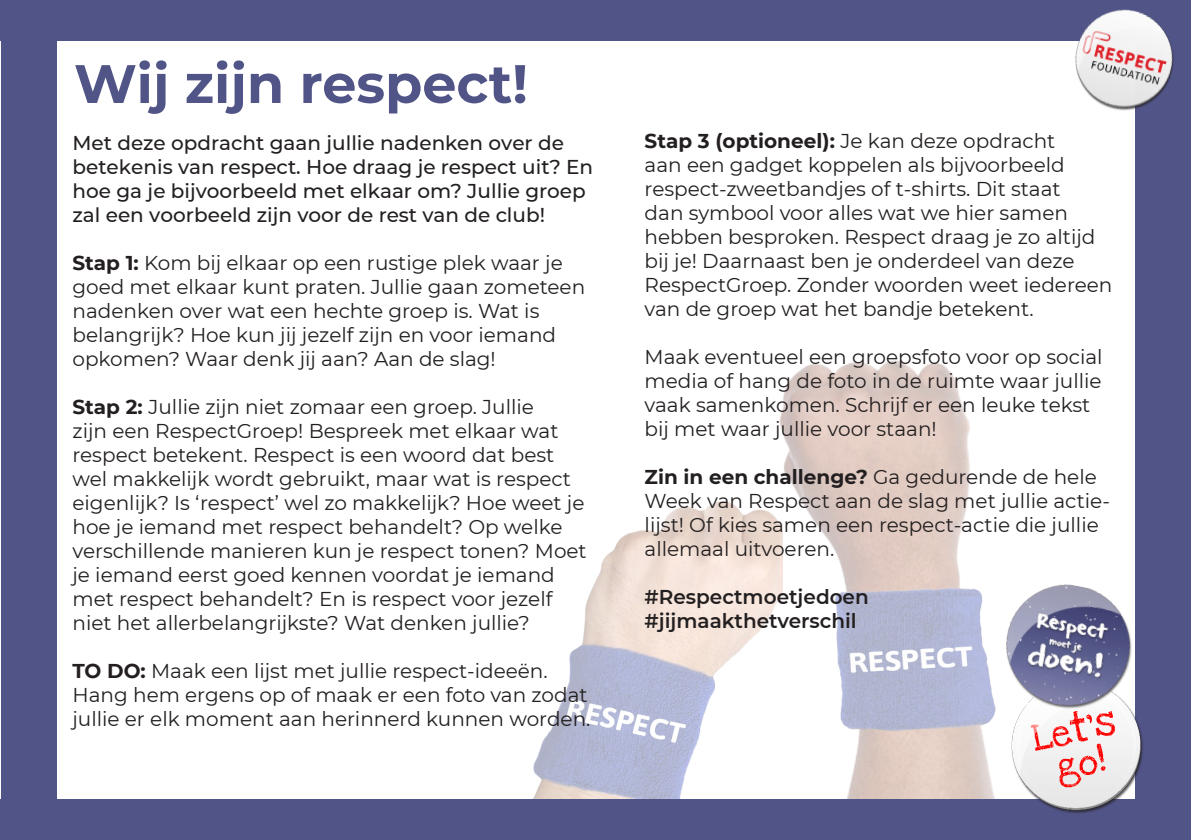
<style>
.page{position:relative;width:1191px;height:840px;background:#fff}
.page>*{position:absolute;margin:0;border:0;box-sizing:border-box;transform-origin:0 0}
.t1{font:700 54px "Montserrat";color:#515486}
.t2{font:20px/24px "Montserrat";color:#231f20}
.t3{font:500 20px/24px "Montserrat";color:#231f20}
.t4{font:600 20px/24px "Montserrat";color:#231f20}
.s1{font-weight:700}
</style>
<div class="page">
<img style="left:533px;top:501px;width:215px;height:298px">
<img style="left:748px;top:360px;width:247px;height:439px">
<div style="left:1px;top:1px;width:56px;height:837px;background:#515486"></div>
<div style="left:0;top:0;width:1191px;height:41px;background:#515486"></div>
<div style="left:0;top:799px;width:1191px;height:40px;background:#515486"></div>
<div style="left:1135px;top:0;width:56px;height:837px;background:#515486"></div>
<img style="left:1075px;top:9px;width:99px;height:102px">
<img style="left:1011px;top:721px;width:132px;height:92px">
<img style="left:990px;top:568px;width:147px;height:153px">
<p class="t1" style="left:74px;top:45px;width:455px">Wij zijn respect!</p>
<p class="t3" style="left:72px;top:130px;width:522px">Met deze opdracht gaan jullie nadenken over de betekenis van respect. Hoe draag je respect uit? En hoe ga je bijvoorbeeld met elkaar om? Jullie groep zal een voorbeeld zijn voor de rest van de club!</p>
<p class="t2" style="left:72px;top:250px;width:514px"><span class="s1">Stap 1:</span> Kom bij elkaar op een rustige plek waar je goed met elkaar kunt praten. Jullie gaan zometeen nadenken over wat een hechte groep is. Wat is belangrijk? Hoe kun jij jezelf zijn en voor iemand opkomen? Waar denk jij aan? Aan de slag!</p>
<p class="t2" style="left:72px;top:394px;width:516px"><span class="s1">Stap 2:</span> Jullie zijn niet zomaar een groep. Jullie<br>zijn een RespectGroep! Bespreek met elkaar wat respect betekent. Respect is een woord dat best wel makkelijk wordt gebruikt, maar wat is respect eigenlijk? Is ‘respect’ wel zo makkelijk? Hoe weet je hoe je iemand met respect behandelt? Op welke verschillende manieren kun je respect tonen? Moet je iemand eerst goed kennen voordat je iemand met respect behandelt? En is respect voor jezelf niet het allerbelangrijkste? Wat denken jullie?</p>
<p class="t2" style="left:72px;top:658px;width:477px"><span class="s1">TO DO:</span> Maak een lijst met jullie respect-ideeën.</p>
<p class="t2" style="left:72px;top:682px;width:519px">Hang hem ergens op of maak er een foto van zodat jullie er elk moment aan herinnerd kunnen worden.</p>
<p class="t2" style="left:644px;top:128px;width:469px"><span class="s1">Stap 3 (optioneel):</span> Je kan deze opdracht<br>aan een gadget koppelen als bijvoorbeeld respect-zweetbandjes of t-shirts. Dit staat<br>dan symbool voor alles wat we hier samen hebben besproken. Respect draag je zo altijd bij je! Daarnaast ben je onderdeel van deze RespectGroep. Zonder woorden weet iedereen van de groep wat het bandje betekent.</p>
<p class="t2" style="left:644px;top:344px;width:459px">Maak eventueel een groepsfoto voor op social media of hang de foto in de ruimte waar jullie vaak samenkomen. Schrijf er een leuke tekst bij met waar jullie voor staan!</p>
<p class="t2" style="left:644px;top:464px;width:467px"><span class="s1">Zin in een challenge?</span> Ga gedurende de hele Week van Respect aan de slag met jullie actie&shy;lijst! Of kies samen een respect-actie die jullie allemaal uitvoeren.</p>
<p class="t4" style="left:644px;top:583px;width:226px">#Respectmoetjedoen #jijmaakthetverschil</p>
</div>
